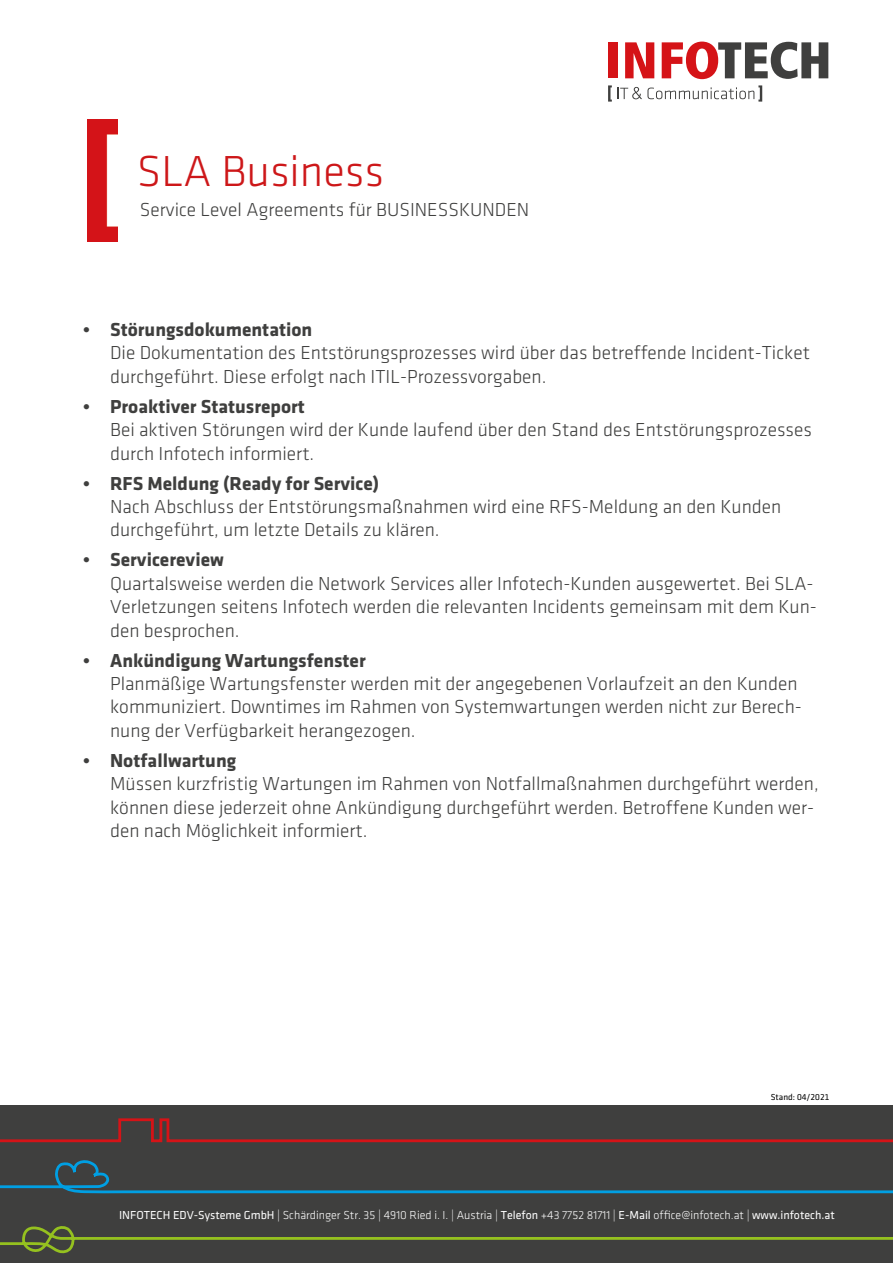
<style>
.page{position:relative;width:893px;height:1263px;background:#fff}
.page>*{position:absolute;margin:0;border:0;box-sizing:border-box;transform-origin:0 0}
.t1{font:300 45px "Klavika";color:#cd1719}
.t2{font:300 19.5px/23.4px "Klavika";color:#3f3f3e}
.t3{font:700 19.5px "Klavika";color:#3f3f3e}
.t4{font:300 12px "Klavika";color:#fff}
.t5{font:9px "Klavika Regular TF";color:#000}
.s1{font-family:"Klavika Regular TF";font-weight:400}
</style>
<div class="page">
<svg style="left:608px;top:85px;width:154px;height:17px"></svg>
<div style="left:608px;top:42px;width:10px;height:36px;background:#d51317"></div>
<svg style="left:625px;top:42px;width:29px;height:36px"></svg>
<svg style="left:662px;top:42px;width:166px;height:37px"></svg>
<img style="left:87px;top:119px;width:30px;height:122px">
<div style="left:0;top:1105px;width:893px;height:158px;background:#3f3f3e"></div>
<svg style="left:0;top:1118px;width:893px;height:25px"></svg>
<svg style="left:0;top:1160px;width:893px;height:34px"></svg>
<svg style="left:0;top:1226px;width:893px;height:27px"></svg>
<h1 class="t1" style="left:137px;top:148px;width:249px">SLA Business</h1>
<p class="t2" style="left:140px;top:198px;width:391px">Service Level Agreements für BUSINESSKUNDEN</p>
<p class="t3" style="left:83px;top:319px;width:231px">• Störungsdokumentation</p>
<p class="t2" style="left:110px;top:341px;width:701px">Die Dokumentation des Entstörungsprozesses wird über das betreffende Incident-Ticket durchgeführt. Diese erfolgt nach ITIL-Prozessvorgaben.</p>
<p class="t3" style="left:83px;top:396px;width:223px">• Proaktiver Statusreport</p>
<p class="t2" style="left:110px;top:418px;width:703px">Bei aktiven Störungen wird der Kunde laufend über den Stand des Entstörungsprozesses durch Infotech informiert.</p>
<p class="t3" style="left:83px;top:472px;width:298px">• RFS Meldung (Ready for Service)</p>
<p class="t2" style="left:110px;top:495px;width:673px">Nach Abschluss der Entstörungsmaßnahmen wird eine RFS-Meldung an den Kunden durchgeführt, um letzte Details zu klären.</p>
<p class="t3" style="left:83px;top:549px;width:142px">• Servicereview</p>
<p class="t2" style="left:110px;top:572px;width:708px">Quartalsweise werden die Network Services aller Infotech-Kunden ausgewertet. Bei SLA-<br>Verletzungen seitens Infotech werden die relevanten Incidents gemeinsam mit dem Kun&shy;den besprochen.</p>
<p class="t3" style="left:83px;top:649px;width:284px">• Ankündigung Wartungsfenster</p>
<p class="t2" style="left:110px;top:672px;width:693px">Planmäßige Wartungsfenster werden mit der angegebenen Vorlaufzeit an den Kunden kommuniziert. Downtimes im Rahmen von Systemwartungen werden nicht zur Berech&shy;nung der Verfügbarkeit herangezogen.</p>
<p class="t3" style="left:83px;top:750px;width:155px">• Notfallwartung</p>
<p class="t2" style="left:110px;top:772px;width:710px">Müssen kurzfristig Wartungen im Rahmen von Notfallmaßnahmen durchgeführt werden, können diese jederzeit ohne Ankündigung durchgeführt werden. Betroffene Kunden wer&shy;den nach Möglichkeit informiert.</p>
<p class="t5" style="left:771px;top:1092px;width:60px">Stand: 04/2021</p>
<p class="t4" style="left:119px;top:1209px;width:717px"><span class="s1">INFOTECH EDV-Systeme GmbH</span> | Schärdinger Str. 35 | 4910 Ried i. I. | Austria | <span class="s1">Telefon</span> +43 7752 81711 | <span class="s1">E-Mail</span> office@infotech.at | <span class="s1">www.infotech.at</span></p>
</div>
